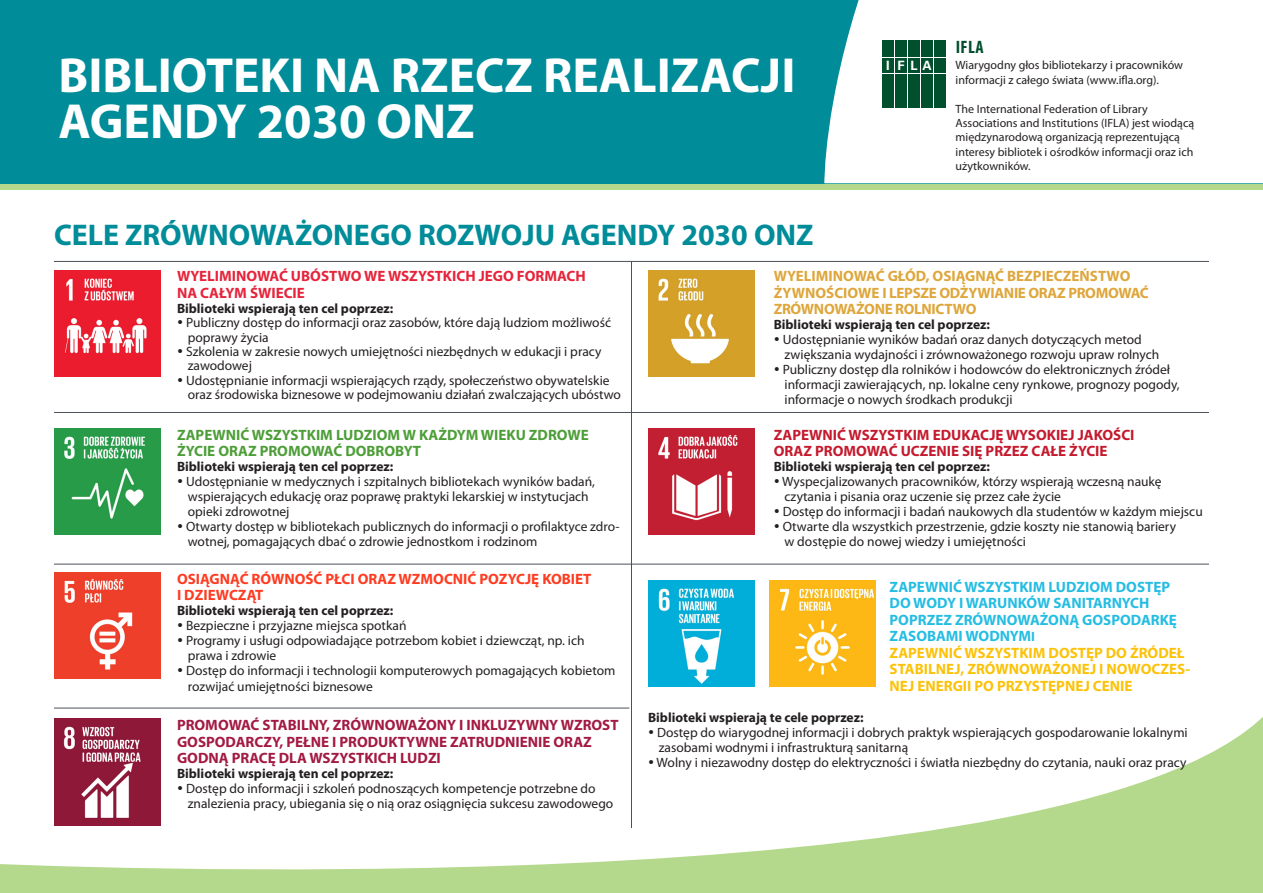
<style>
.page{position:relative;width:1263px;height:893px;background:#fff}
.page>*{position:absolute;margin:0;border:0;box-sizing:border-box;transform-origin:0 0}
.t1{font:700 49.5px/46.5px "Myriad Pro";color:#fff}
.t2{font:700 30px "Myriad Pro";color:#008c99}
.t3{font:700 condensed 18px "Myriad Pro";color:#004f2e}
.t4{font:700 15px/16.5px "Myriad Pro";color:#26bde3}
.t5{font:700 15px/16.5px "Myriad Pro";color:#a31a42}
.t6{font:700 15px/16.5px "Myriad Pro";letter-spacing:-.015em;color:#dea63b}
.t7{font:700 15px/16.5px "Myriad Pro";color:#c41a2e}
.t8{font:700 15px/16.5px "Myriad Pro";color:#4d9e38}
.t9{font:700 15px/16.5px "Myriad Pro";color:#e6243b}
.t10{font:700 15px/16.5px "Myriad Pro";color:#ff3b21}
.t11{font:13.5px/15px "Myriad Pro";color:#231f20}
.t12{font:700 13.5px "Myriad Pro";color:#231f20}
.t13{font:700 12.9px "Univers";color:#fff}
.t14{font:12px/14.4px "Myriad Pro";color:#231f20}
.s1{font-size:13.5px}
.s2{color:#fcc20a}
</style>
<div class="page">
<div style="left:0;top:183px;width:1263px;height:6px;background:#b5d98c"></div>
<div style="left:0;top:0;width:1263px;height:183px;background:#008c99"></div>
<hr style="left:54px;top:261px;width:1155px;height:1px;background:#4c5159">
<hr style="left:54px;top:412px;width:1155px;height:1px;background:#4c5159">
<hr style="left:54px;top:564px;width:1155px;height:1px;background:#4c5159">
<hr style="left:631px;top:261px;width:1px;height:567px;background:#4c5159">
<div style="left:824px;top:0;width:439px;height:183px;background:#fff"></div>
<div style="left:882px;top:59px;width:12px;height:14px;background:#00502e"></div>
<div style="left:895px;top:59px;width:12px;height:14px;background:#00502e"></div>
<div style="left:908px;top:59px;width:12px;height:14px;background:#00502e"></div>
<div style="left:921px;top:59px;width:12px;height:14px;background:#00502e"></div>
<div style="left:934px;top:74px;width:12px;height:34px;background:#00502e"></div>
<div style="left:934px;top:59px;width:12px;height:14px;background:#00502e"></div>
<div style="left:934px;top:40px;width:12px;height:17px;background:#00502e"></div>
<div style="left:921px;top:74px;width:12px;height:34px;background:#00502e"></div>
<div style="left:921px;top:40px;width:12px;height:17px;background:#00502e"></div>
<div style="left:908px;top:74px;width:12px;height:34px;background:#00502e"></div>
<div style="left:908px;top:40px;width:12px;height:17px;background:#00502e"></div>
<div style="left:895px;top:74px;width:12px;height:34px;background:#00502e"></div>
<div style="left:895px;top:40px;width:12px;height:17px;background:#00502e"></div>
<div style="left:882px;top:74px;width:12px;height:34px;background:#00502e"></div>
<div style="left:882px;top:40px;width:12px;height:17px;background:#00502e"></div>
<svg style="left:0;top:707px;width:1263px;height:186px"></svg>
<img style="left:54px;top:270px;width:107px;height:106px">
<img style="left:648px;top:270px;width:106px;height:106px">
<img style="left:54px;top:428px;width:106px;height:107px">
<img style="left:648px;top:428px;width:106px;height:107px">
<img style="left:54px;top:572px;width:106px;height:107px">
<img style="left:648px;top:581px;width:106px;height:106px">
<img style="left:770px;top:581px;width:106px;height:106px">
<img style="left:54px;top:719px;width:106px;height:106px">
<h1 class="t1" style="left:59px;top:50px;width:738px">BIBLIOTEKI NA RZECZ REALIZACJI<br>AGENDY 2030 ONZ</h1>
<p class="t13" style="left:886px;top:58px;width:47px">I FLA</p>
<h2 class="t2" style="left:54px;top:216px;width:761px">CELE ZRÓWNOWAŻONEGO ROZWOJU AGENDY 2030 ONZ</h2>
<h3 class="t3" style="left:956px;top:36px;width:29px">IFLA</h3>
<p class="t14" style="left:956px;top:58px;width:229px">Wiarygodny głos bibliotekarzy i pracowników informacji z całego świata (www.ifla.org).</p>
<p class="t14" style="left:956px;top:101px;width:240px">The International Federation of Library Associations and Institutions (IFLA) jest wiodącą międzynarodową organizacją reprezentującą interesy bibliotek i ośrodków informacji oraz ich użytkowników.</p>
<p class="t9" style="left:177px;top:267px;width:410px">WYELIMINOWAĆ UBÓSTWO WE WSZYSTKICH JEGO FORMACH<br>NA CAŁYM ŚWIECIE</p>
<p class="t12" style="left:177px;top:299px;width:218px">Biblioteki wspierają ten cel poprzez:</p>
<p class="t11" style="left:188px;top:315px;width:425px;line-height:14.4px;text-indent:-11px">• Publiczny dostęp do informacji oraz zasobów, które dają ludziom możliwość poprawy życia</p>
<p class="t11" style="left:188px;top:344px;width:415px;line-height:14.4px;text-indent:-11px">• Szkolenia w zakresie nowych umiejętności niezbędnych w edukacji i pracy zawodowej</p>
<p class="t11" style="left:188px;top:373px;width:435px;line-height:14.4px;text-indent:-11px">• Udostępnianie informacji wspierających rządy, społeczeństwo obywatelskie oraz środowiska biznesowe w podejmowaniu działań zwalczających ubóstwo</p>
<p class="t8" style="left:177px;top:426px;width:413px">ZAPEWNIĆ WSZYSTKIM LUDZIOM W KAŻDYM WIEKU ZDROWE<br>ŻYCIE ORAZ PROMOWAĆ DOBROBYT</p>
<p class="t12" style="left:177px;top:458px;width:218px">Biblioteki wspierają ten cel poprzez:</p>
<p class="t11" style="left:188px;top:474px;width:409px;text-indent:-11px">• Udostępnianie w medycznych i szpitalnych bibliotekach wyników badań, wspierających edukację oraz poprawę praktyki lekarskiej w instytucjach opieki zdrowotnej</p>
<p class="t11" style="left:188px;top:519px;width:433px;text-indent:-11px">• Otwarty dostęp w bibliotekach publicznych do informacji o profilaktyce zdro&shy;wotnej, pomagających dbać o zdrowie jednostkom i rodzinom</p>
<p class="t10" style="left:177px;top:570px;width:416px">OSIĄGNĄĆ RÓWNOŚĆ PŁCI ORAZ WZMOCNIĆ POZYCJĘ KOBIET<br>I DZIEWCZĄT</p>
<p class="t12" style="left:177px;top:602px;width:218px">Biblioteki wspierają ten cel poprzez:</p>
<p class="t11" style="left:177px;top:618px;width:231px">• Bezpieczne i przyjazne miejsca spotkań</p>
<p class="t11" style="left:188px;top:633px;width:398px;text-indent:-11px">• Programy i usługi odpowiadające potrzebom kobiet i dziewcząt, np. ich prawa i zdrowie</p>
<p class="t11" style="left:188px;top:662px;width:429px;line-height:16.2px;text-indent:-11px">• Dostęp do informacji i technologii komputerowych pomagających kobietom rozwijać umiejętności biznesowe</p>
<p class="t5" style="left:177px;top:716px;width:443px">PROMOWAĆ STABILNY, ZRÓWNOWAŻONY I INKLUZYWNY WZROST<br>GOSPODARCZY, PEŁNE I PRODUKTYWNE ZATRUDNIENIE ORAZ<br>GODNĄ PRACĘ DLA WSZYSTKICH LUDZI</p>
<p class="t12" style="left:177px;top:765px;width:218px">Biblioteki wspierają ten cel poprzez:</p>
<p class="t11" style="left:188px;top:781px;width:427px;text-indent:-11px">• Dostęp do informacji i szkoleń podnoszących kompetencje potrzebne do znalezienia pracy, ubiegania się o nią oraz osiągnięcia sukcesu zawodowego</p>
<p class="t6" style="left:774px;top:267px;width:377px">WYELIMINOWAĆ GŁÓD, OSIĄGNĄĆ BEZPIECZEŃSTWO<br>ŻYWNOŚCIOWE I LEPSZE ODŻYWIANIE ORAZ PROMOWAĆ<br>ZRÓWNOWAŻONE ROLNICTWO</p>
<p class="t12" style="left:774px;top:316px;width:218px">Biblioteki wspierają ten cel poprzez:</p>
<p class="t11" style="left:784px;top:332px;width:376px;text-indent:-11px">• Udostępnianie wyników badań oraz danych dotyczących metod zwiększania wydajności i zrównoważonego rozwoju upraw rolnych</p>
<p class="t11" style="left:784px;top:362px;width:397px;text-indent:-11px">• Publiczny dostęp dla rolników i hodowców do elektronicznych źródeł informacji zawierających, np. lokalne ceny rynkowe, prognozy pogody, informacje o nowych środkach produkcji</p>
<p class="t7" style="left:774px;top:426px;width:362px">ZAPEWNIĆ WSZYSTKIM EDUKACJĘ WYSOKIEJ JAKOŚCI<br>ORAZ PROMOWAĆ UCZENIE SIĘ PRZEZ CAŁE ŻYCIE</p>
<p class="t12" style="left:774px;top:458px;width:218px">Biblioteki wspierają ten cel poprzez:</p>
<p class="t11" style="left:784px;top:474px;width:379px;text-indent:-11px">• Wyspecjalizowanych pracowników, którzy wspierają wczesną naukę czytania i pisania oraz uczenie się przez całe życie</p>
<p class="t11" style="left:774px;top:504px;width:431px">• Dostęp do informacji i badań naukowych dla studentów w każdym miejscu</p>
<p class="t11" style="left:784px;top:519px;width:393px;text-indent:-11px">• Otwarte dla wszystkich przestrzenie, gdzie koszty nie stanowią bariery w dostępie do nowej wiedzy i umiejętności</p>
<p class="t4" style="left:890px;top:578px;width:302px">ZAPEWNIĆ WSZYSTKIM LUDZIOM DOSTĘP<br>DO WODY I WARUNKÓW SANITARNYCH<br>POPRZEZ ZRÓWNOWAŻONĄ GOSPODARKĘ<br>ZASOBAMI WODNYM<span class="s1">I<br></span><span class="s2">ZAPEWNIĆ WSZYSTKIM DOSTĘP DO ŹRÓDEŁ<br>STABILNEJ, ZRÓWNOWAŻONEJ I NOWOCZES-<br>NEJ ENERGII PO PRZYSTĘPNEJ CENIE</span></p>
<p class="t12" style="left:648px;top:709px;width:217px">Biblioteki wspierają te cele poprzez:</p>
<p class="t11" style="left:659px;top:725px;width:530px;text-indent:-11px">• Dostęp do wiarygodnej informacji i dobrych praktyk wspierających gospodarowanie lokalnymi zasobami wodnymi i infrastrukturą sanitarną</p>
<p class="t11" style="left:648px;top:755px;width:540px">• Wolny i niezawodny dostęp do elektryczności i światła niezbędny do czytania, nauki oraz pracy</p>
</div>
